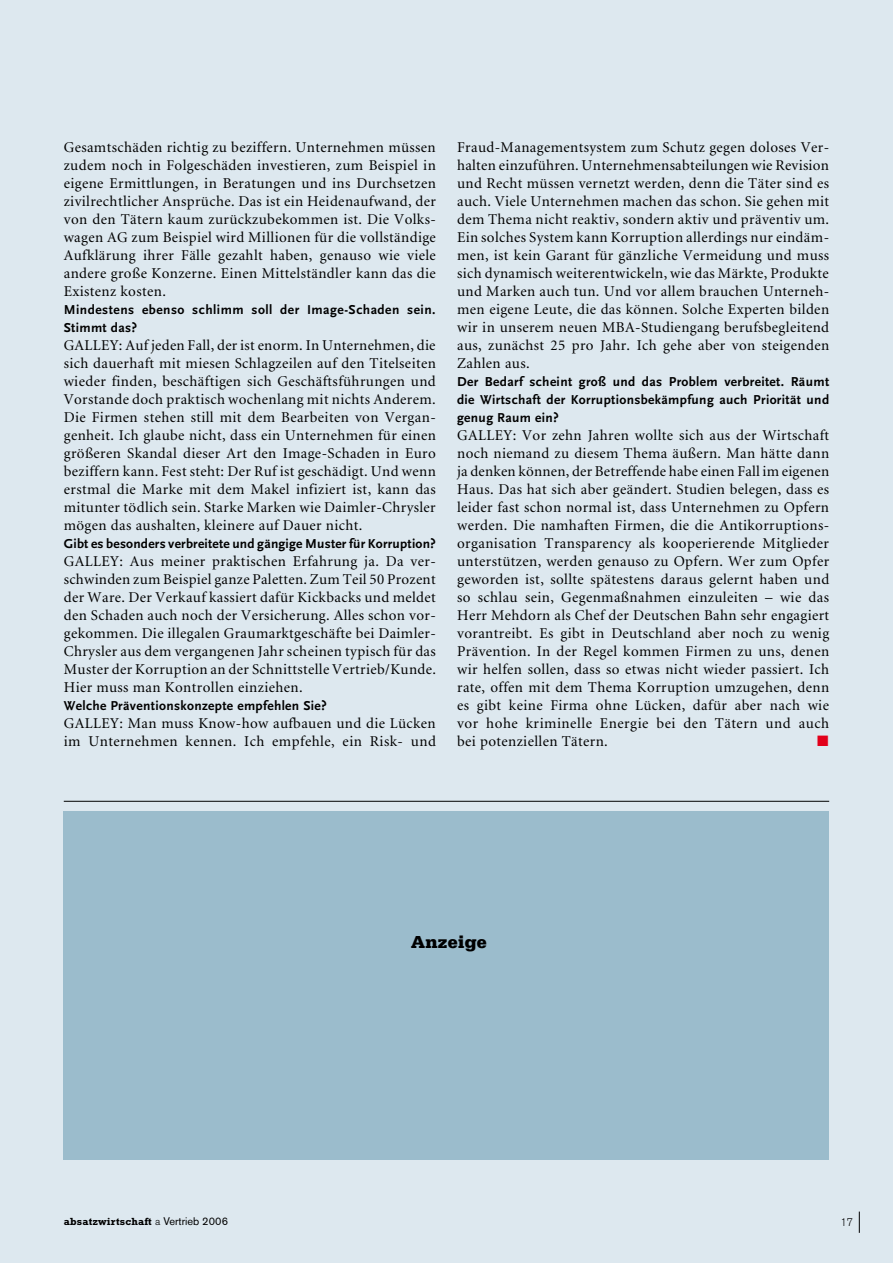
<style>
.page{position:relative;width:893px;height:1263px;background:#dde8ef}
.page>*{position:absolute;margin:0;border:0;box-sizing:border-box;transform-origin:0 0}
.t1{font:700 18px "URW Egyptienne T";color:#000}
.t2{font:15px/18px "Minion";letter-spacing:.025em;color:#000;text-align:justify}
.t3{font:15px "Zapf Dingbats";color:#e2001a}
.t4{font:700 13.5px/18px "Scala Sans LF";letter-spacing:.025em;color:#000}
.t5{font:300 10.95px "Akzidenz Grotesk BE";color:#000}
.t6{font:700 10.5px "Rockwell";letter-spacing:.015em;color:#000}
.s1{font-family:"Akzidenz Grotesk BE";font-weight:300}
.s2{font-family:"Akzidenz Grotesk BE";font-weight:400;font-size:10.95px}
</style>
<div class="page">
<svg style="left:859px;top:1211px;width:1px;height:22px"></svg>
<div style="left:64px;top:811px;width:765px;height:349px;background:#9bbccc"></div>
<hr style="left:64px;top:801px;width:765px;height:1px;background:#000">
<p class="t2" style="left:64px;top:139px;width:374px">Gesamtschäden richtig zu beziffern. Unternehmen müssen zudem noch in Folgeschäden investieren, zum Beispiel in eigene Ermittlungen, in Beratungen und ins Durchsetzen zivilrechtlicher Ansprüche. Das ist ein Heidenaufwand, der von den Tätern kaum zurückzubekommen ist. Die Volks&shy;wagen AG zum Beispiel wird Millionen für die vollständige Aufklärung ihrer Fälle gezahlt haben, genauso wie viele andere große Konzerne. Einen Mittelständler kann das die Existenz kosten.</p>
<p class="t4" style="left:64px;top:301px;width:373px">Mindestens ebenso schlimm soll der Image-Schaden sein.<br>Stimmt das?</p>
<p class="t2" style="left:64px;top:337px;width:374px">GALLEY: Auf jeden Fall, der ist enorm. In Unternehmen, die sich dauerhaft mit miesen Schlagzeilen auf den Titelseiten wieder finden, beschäftigen sich Geschäftsführungen und Vorstande doch praktisch wochenlang mit nichts Anderem.<br>Die Firmen stehen still mit dem Bearbeiten von Vergan&shy;genheit. Ich glaube nicht, dass ein Unternehmen für einen größeren Skandal dieser Art den Image-Schaden in Euro beziffern kann. Fest steht: Der Ruf ist geschädigt. Und wenn erstmal die Marke mit dem Makel infiziert ist, kann das mitunter tödlich sein. Starke Marken wie Daimler-Chrysler mögen das aushalten, kleinere auf Dauer nicht.</p>
<p class="t4" style="left:64px;top:535px;width:374px">Gibt es besonders verbreitete und gängige Muster für Korruption?</p>
<p class="t2" style="left:64px;top:553px;width:374px">GALLEY: Aus meiner praktischen Erfahrung ja. Da ver&shy;schwinden zum Beispiel ganze Paletten. Zum Teil 50 Prozent der Ware. Der Verkauf kassiert dafür Kickbacks und meldet den Schaden auch noch der Versicherung. Alles schon vor&shy;gekommen. Die illegalen Graumarktgeschäfte bei Daimler-Chrysler aus dem vergangenen Jahr scheinen typisch für das Muster der Korruption an der Schnittstelle Vertrieb/Kunde.<br>Hier muss man Kontrollen einziehen.</p>
<p class="t4" style="left:64px;top:697px;width:265px">Welche Präventionskonzepte empfehlen Sie?</p>
<p class="t2" style="left:64px;top:715px;width:374px">GALLEY: Man muss Know-how aufbauen und die Lücken im Unternehmen kennen. Ich empfehle, ein Risk- und</p>
<p class="t2" style="left:457px;top:139px;width:374px">Fraud-Managementsystem zum Schutz gegen doloses Ver&shy;halten einzuführen. Unternehmensabteilungen wie Revision und Recht müssen vernetzt werden, denn die Täter sind es auch. Viele Unternehmen machen das schon. Sie gehen mit dem Thema nicht reaktiv, sondern aktiv und präventiv um.<br>Ein solches System kann Korruption allerdings nur eindäm&shy;men, ist kein Garant für gänzliche Vermeidung und muss sich dynamisch weiterentwickeln, wie das Märkte, Produkte und Marken auch tun. Und vor allem brauchen Unterneh&shy;men eigene Leute, die das können. Solche Experten bilden wir in unserem neuen MBA-Studiengang berufsbegleitend aus, zunächst 25 pro Jahr. Ich gehe aber von steigenden Zahlen aus.</p>
<p class="t4" style="left:457px;top:373px;width:374px;text-align:justify">Der Bedarf scheint groß und das Problem verbreitet. Räumt die Wirtschaft der Korruptionsbekämpfung auch Priorität und genug Raum ein?</p>
<p class="t2" style="left:457px;top:427px;width:374px">GALLEY: Vor zehn Jahren wollte sich aus der Wirtschaft noch niemand zu diesem Thema äußern. Man hätte dann ja denken können, der Betreffende habe einen Fall im eigenen Haus. Das hat sich aber geändert. Studien belegen, dass es leider fast schon normal ist, dass Unternehmen zu Opfern werden. Die namhaften Firmen, die die Antikorruptions&shy;organisation Transparency als kooperierende Mitglieder unterstützen, werden genauso zu Opfern. Wer zum Opfer geworden ist, sollte spätestens daraus gelernt haben und so schlau sein, Gegenmaßnahmen einzuleiten – wie das Herr Mehdorn als Chef der Deutschen Bahn sehr engagiert vorantreibt. Es gibt in Deutschland aber noch zu wenig Prävention. In der Regel kommen Firmen zu uns, denen wir helfen sollen, dass so etwas nicht wieder passiert. Ich rate, offen mit dem Thema Korruption um-zugehen, denn es gibt keine Firma ohne Lücken, dafür aber nach wie vor hohe kriminelle Energie bei den Tätern und auch bei potenziellen Tätern.</p>
<p class="t3" style="left:817px;top:734px;width:13px">■</p>
<p class="t1" style="left:411px;top:931px;width:77px">Anzeige</p>
<p class="t6" style="left:64px;top:1215px;width:166px">absatzwirtschaft <span class="s1">a</span> <span class="s2">Vertrieb 2006</span></p>
<p class="t5" style="left:840px;top:1215px;width:14px">17</p>
</div>
